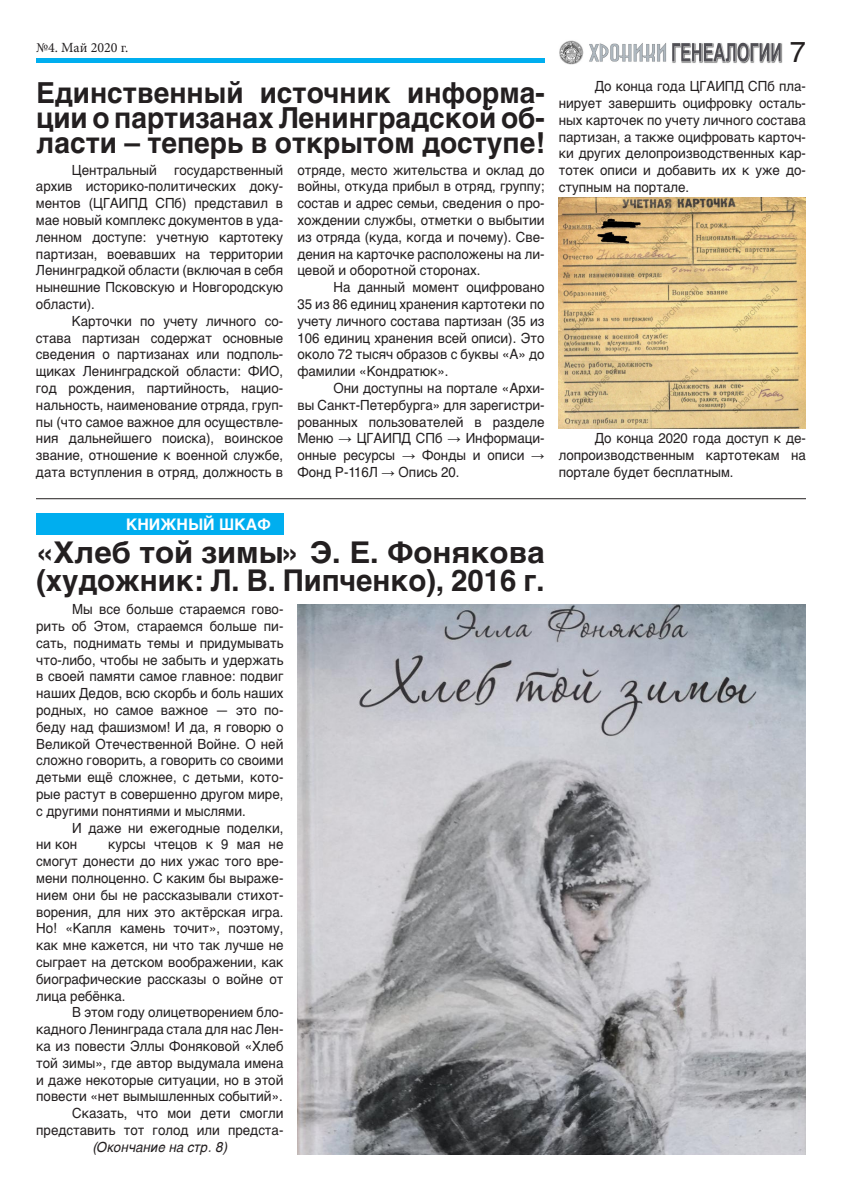
<style>
.page{position:relative;width:842px;height:1191px;background:#fff}
.page>*{position:absolute;margin:0;border:0;box-sizing:border-box;transform-origin:0 0}
.t1{font:700 30px "Helvetica";color:#231f20}
.t2{font:700 30px "Helvetica";color:#231f20;scale:1.04 1}
.t3{font:700 29px/25px "Helvetica";color:#231f20;text-align:justify}
.t4{font:29px "Helvetica";color:#231f20}
.t5{font:700 16px "Helvetica";color:#fff}
.t6{font:14px/16.8px "Helvetica";color:#231f20;text-align:justify;scale:.95 1}
.t7{font:italic 14px "Helvetica cyr";color:#231f20;scale:.95 1}
.t8{font:14px "Minion Pro";color:#231f20}
.s1{font-family:"Arial"}
</style>
<div class="page">
<img style="left:559px;top:40px;width:224px;height:25px">
<div style="left:36px;top:58px;width:509px;height:5px;background:#00aeef"></div>
<div style="left:36px;top:513px;width:247px;height:22px;background:#00aeef"></div>
<img style="left:559px;top:197px;width:247px;height:231px">
<img style="left:297px;top:604px;width:509px;height:551px">
<hr style="left:36px;top:498px;width:770px;height:1px;background:#231f20">
<p class="t8" style="left:36px;top:38px;width:94px">№4. Май 2020 г.</p>
<p class="t3" style="left:36px;top:81px;width:510px">Единственный источник информа&shy;ции о партизанах Ленинградской об&shy;ласти – теперь в открытом доступе!</p>
<p class="t6" style="left:36px;top:162px;width:262px;text-indent:36px">Центральный государственный архив историко-политических доку&shy;ментов (ЦГАИПД СПб) представил в мае новый комплекс документов в уда&shy;ленном доступе: учетную картотеку партизан, воевавших на территории Ленинградкой области (включая в себя нынешние Псковскую и Новгородскую области).</p>
<p class="t6" style="left:36px;top:313px;width:262px;text-indent:36px">Карточки по учету личного со&shy;става партизан содержат основные сведения о партизанах или подполь&shy;щиках Ленинградской области: ФИО, год рождения, партийность, нацио&shy;нальность, наименование отряда, груп&shy;пы (что самое важное для осуществле&shy;ния дальнейшего поиска), воинское звание, отношение к военной службе, дата вступления в отряд, должность в</p>
<p class="t5" style="left:126px;top:512px;width:146px">КНИЖНЫЙ ШКАФ</p>
<p class="t6" style="left:297px;top:162px;width:262px">отряде, место жительства и оклад до войны, откуда прибыл в отряд, группу; состав и адрес семьи, сведения о про&shy;хождении службы, отметки о выбытии из отряда (куда, когда и почему). Све&shy;дения на карточке расположены на ли&shy;цевой и оборотной сторонах.</p>
<p class="t6" style="left:297px;top:279px;width:262px;text-indent:36px">На данный момент оцифровано 35 из 86 единиц хранения картотеки по учету личного состава партизан (35 из 106 единиц хранения всей описи). Это около 72 тысяч образов с буквы «А» до фамилии «Кондратюк».</p>
<p class="t6" style="left:297px;top:380px;width:262px;text-indent:36px">Они доступны на портале «Архи&shy;вы Санкт-Петербурга» для зарегистри&shy;рованных пользователей в разделе Меню <span class="s1">→</span> ЦГАИПД СПб <span class="s1">→</span> Информаци&shy;онные ресурсы <span class="s1">→</span> Фонды и описи <span class="s1">→ </span>Фонд Р-116Л <span class="s1">→</span> Опись 20.</p>
<p class="t2" style="left:36px;top:528px;width:491px">«Хлеб той зимы» Э. Е. Фонякова</p>
<p class="t1" style="left:36px;top:556px;width:510px">(художник: Л. В. Пипченко), 2016 г.</p>
<p class="t6" style="left:36px;top:601px;width:262px;text-indent:36px">Мы все больше стараемся гово&shy;рить об Этом, стараемся больше пи&shy;сать, поднимать темы и придумывать что-либо, чтобы не забыть и удержать в своей памяти самое главное: подвиг наших Дедов, всю скорбь и боль наших родных, но самое важное — это по&shy;беду над фашизмом! И да, я говорю о Великой Отечественной Войне. О ней сложно говорить, а говорить со своими детьми ещё сложнее, с детьми, кото&shy;рые растут в совершенно другом мире, с другими понятиями и мыслями.</p>
<p class="t6" style="left:36px;top:819px;width:262px;text-indent:36px">И даже ни ежегодные поделки, ни кон</p>
<p class="t6" style="left:36px;top:836px;width:262px;text-indent:72px">курсы чтецов к 9 мая не смогут донести до них ужас того вре&shy;мени полноценно. С каким бы выраже&shy;нием они бы не рассказывали стихот&shy;ворения, для них это актёрская игра.<br>Но! «Капля камень точит», поэтому, как мне кажется, ни что так лучше не сыграет на детском воображении, как биографические рассказы о войне от лица ребёнка.</p>
<p class="t6" style="left:36px;top:1004px;width:262px;text-indent:36px">В этом году олицетворением бло&shy;кадного Ленинграда стала для нас Лен&shy;ка из повести Эллы Фоняковой «Хлеб той зимы», где автор выдумала имена и даже некоторые ситуации, но в этой повести «нет вымышленных событий».</p>
<p class="t6" style="left:36px;top:1105px;width:262px;text-align:right">Сказать, что мои дети смогли представить тот голод или предста-</p>
<p class="t7" style="left:93px;top:1139px;width:143px">(Окончание на стр. 8)</p>
<p class="t4" style="left:790px;top:29px;width:18px">7</p>
<p class="t6" style="left:559px;top:78px;width:262px;text-indent:36px">До конца года ЦГАИПД СПб пла&shy;нирует завершить оцифровку осталь&shy;ных карточек по учету личного состава партизан, а также оцифровать карточ&shy;ки других делопроизводственных кар&shy;тотек описи и добавить их к уже до&shy;ступным на портале.</p>
<p class="t6" style="left:559px;top:430px;width:262px;text-indent:36px">До конца 2020 года доступ к де&shy;лопроизводственным картотекам на портале будет бесплатным.</p>
</div>
